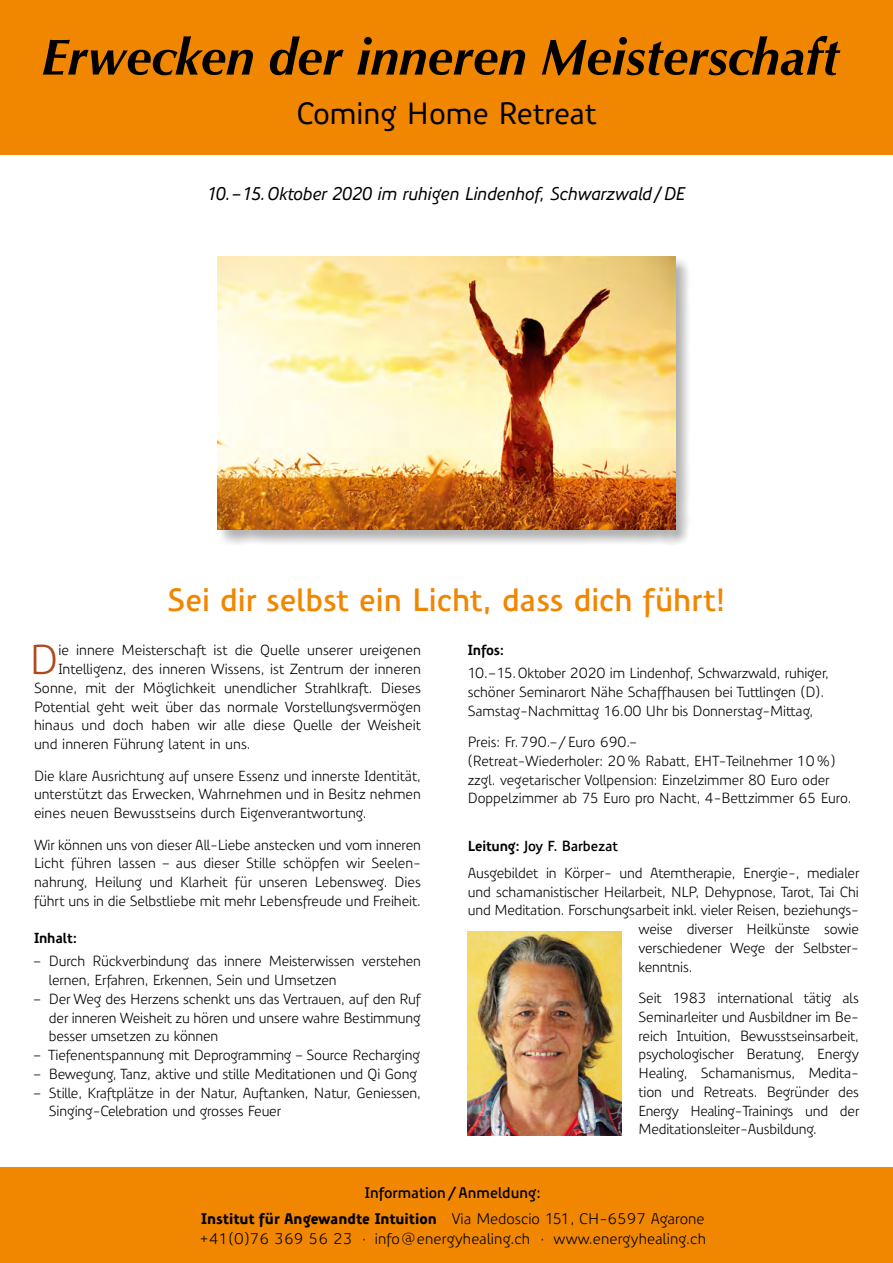
<style>
.page{position:relative;width:893px;height:1263px;background:#fff}
.page>*{position:absolute;margin:0;border:0;box-sizing:border-box;transform-origin:0 0}
.t1{font:italic 700 51px "Optima";color:#000}
.t2{font:40.5px "Precious Sans";color:#b1481b}
.t3{font:600 31.5px "Precious Sans";color:#f18700}
.t4{font:500 30px "Precious Sans";color:#000}
.t5{font:italic 500 18px "Precious Sans";color:#000;scale:.95 1}
.t6{font:900 15px/25.8px "Precious Sans";color:#000;text-align:center}
.t7{font:15px "Precious Sans";letter-spacing:.01em;color:#000}
.t8{font:14.25px/18.8px "Precious Sans";letter-spacing:-.01em;color:#000}
.t9{font:700 14.25px "Precious Sans";letter-spacing:-.01em;color:#000}
.s1{font-weight:700}
.s2{font-weight:600}
.s3{font-weight:400}
</style>
<div class="page">
<div style="left:0;top:0;width:893px;height:154px;background:#f18700"></div>
<div style="left:0;top:1167px;width:893px;height:96px;background:#f18700"></div>
<img style="left:468px;top:931px;width:153px;height:204px">
<div style="left:218px;top:257px;width:474px;height:289px;background:#000;opacity:.3"></div>
<img style="left:217px;top:257px;width:459px;height:273px">
<h1 class="t1" style="left:41px;top:27px;width:800px">Erwecken der inneren Meisterschaft</h1>
<h3 class="t4" style="left:296px;top:94px;width:302px">Coming Home Retreat</h3>
<p class="t5" style="left:207px;top:182px;width:505px">10. – 15. Oktober 2020 im ruhigen Lindenhof, Schwarzwald / DE</p>
<h3 class="t3" style="left:168px;top:580px;width:559px">Sei dir selbst ein Licht, dass dich führt!</h3>
<h2 class="t2" style="left:30px;top:634px;width:30px">D</h2>
<p class="t8" style="left:58px;top:641px;width:364px">ie innere Meisterschaft ist die Quelle unserer ureigenen</p>
<p class="t8" style="left:58px;top:660px;width:364px">Intelligenz, des inneren Wissens, ist Zentrum der inneren</p>
<p class="t8" style="left:34px;top:678px;width:388px">Sonne, mit der Möglichkeit unendlicher Strahlkraft. Dieses</p>
<p class="t8" style="left:34px;top:697px;width:388px">Potential geht weit über das normale Vorstellungsvermögen</p>
<p class="t8" style="left:34px;top:716px;width:388px">hinaus und doch haben wir alle diese Quelle der Weisheit</p>
<p class="t8" style="left:34px;top:735px;width:218px">und inneren Führung latent in uns.</p>
<p class="t8" style="left:34px;top:766px;width:388px;text-align:justify">Die klare Ausrichtung auf unsere Essenz und innerste Identität, unterstützt das Erwecken, Wahrnehmen und in Besitz nehmen eines neuen Bewusstseins durch Eigenverantwortung.</p>
<p class="t8" style="left:34px;top:835px;width:388px">Wir können uns von dieser All-Liebe anstecken und vom inneren Licht führen lassen – aus dieser Stille schöpfen wir Seelen&shy;nahrung, Heilung und Klarheit für unseren Lebensweg. Dies führt uns in die Selbstliebe mit mehr Lebensfreude und Freiheit.</p>
<p class="t9" style="left:34px;top:929px;width:45px">Inhalt:</p>
<p class="t8" style="left:49px;top:952px;width:374px;text-indent:-15px">– Durch Rückverbindung das innere Meisterwissen verstehen lernen, Erfahren, Erkennen, Sein und Umsetzen</p>
<p class="t8" style="left:49px;top:989px;width:374px;text-align:justify;text-indent:-15px">– Der Weg des Herzens schenkt uns das Vertrauen, auf den Ruf der inneren Weisheit zu hören und unsere wahre Bestimmung besser umsetzen zu können</p>
<p class="t8" style="left:34px;top:1046px;width:388px">– Tiefenentspannung mit Deprogramming – Source Recharging</p>
<p class="t8" style="left:34px;top:1064px;width:385px">– Bewegung, Tanz, aktive und stille Meditationen und Qi Gong</p>
<p class="t8" style="left:49px;top:1083px;width:374px;text-indent:-15px">– Stille, Kraftplätze in der Natur, Auftanken, Natur, Geniessen,<br>Singing-Celebration und grosses Feuer</p>
<p class="t9" style="left:468px;top:641px;width:38px">Infos:</p>
<p class="t8" style="left:468px;top:664px;width:363px">10.–15.Oktober 2020 im Lindenhof, Schwarzwald, ruhiger, schöner Seminarort Nähe Schaffhausen bei Tuttlingen (D).<br>Samstag-Nachmittag 16.00 Uhr bis Donnerstag-Mittag,</p>
<p class="t8" style="left:468px;top:733px;width:385px">Preis: Fr.790.–/Euro 690.–<br>(Retreat-Wiederholer: 20% Rabatt, EHT-Teilnehmer 10%) zzgl. vegetarischer Vollpension: Einzelzimmer 80 Euro oder Doppelzimmer ab 75 Euro pro Nacht, 4-Bettzimmer 65 Euro.</p>
<p class="t8" style="left:468px;top:832px;width:393px;line-height:27.3px"><span class="s1">Leitung:</span> <span class="s2">Joy F. Barbezat<br></span>Ausgebildet in Körper- und Atemtherapie, Energie-, medialer</p>
<p class="t8" style="left:468px;top:882px;width:393px">und schamanistischer Heilarbeit, NLP, Dehypnose, Tarot, Tai Chi</p>
<p class="t8" style="left:468px;top:901px;width:393px">und Meditation. Forschungsarbeit inkl. vieler Reisen, beziehungs-</p>
<p class="t8" style="left:638px;top:920px;width:222px">weise diverser Heilkünste sowie</p>
<p class="t8" style="left:638px;top:938px;width:222px">verschiedener Wege der Selbster-</p>
<p class="t8" style="left:638px;top:957px;width:55px">kenntnis.</p>
<p class="t8" style="left:638px;top:989px;width:222px;text-align:justify">Seit 1983 international tätig als Seminarleiter und Ausbildner im Be&shy;reich Intuition, Bewusstseinsarbeit, psychologischer Beratung, Energy Healing, Schamanismus, Medita&shy;tion und Retreats. Begründer des Energy Healing-Trainings und der Meditationsleiter-Ausbildung.</p>
<p class="t6" style="left:201px;top:1180px;width:505px"><span class="s2">Information / Anmeldung:<br></span>Institut für Angewandte Intuition <span class="s3">Via Medoscio 151, CH-6597 Agarone</span></p>
<p class="t7" style="left:200px;top:1229px;width:508px">+41(0)76 369 56 23 · info@energyhealing.ch · www.energyhealing.ch</p>
</div>
